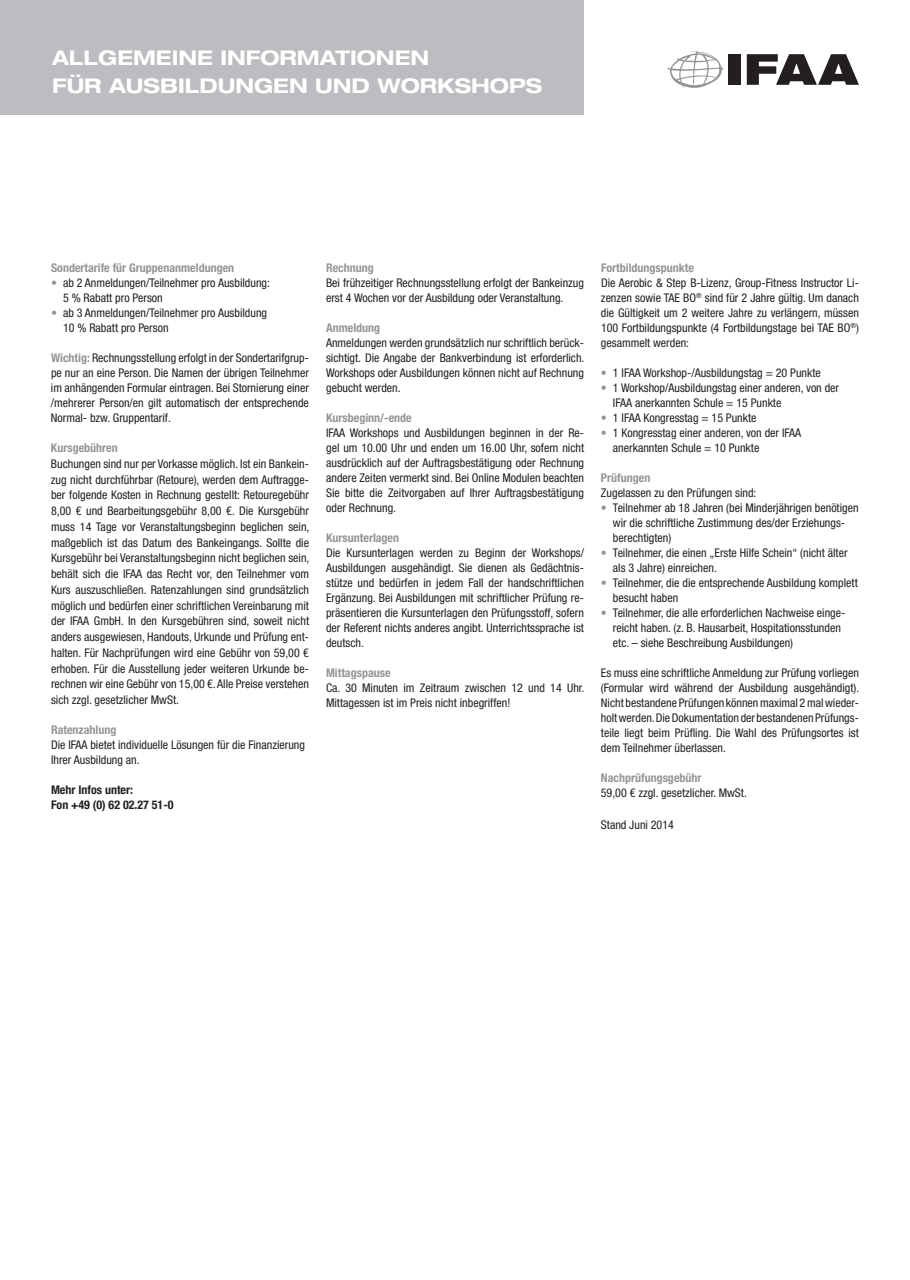
<style>
.page{position:relative;width:910px;height:1280px;background:#fff}
.page>*{position:absolute;margin:0;border:0;box-sizing:border-box;transform-origin:0 0}
.t1{font:700 expanded 20.25px/27.2px "Helvetica Neue LT Pro";color:#fff}
.t2{font:condensed 12px/15px "Helvetica Neue LT Pro";color:#231f20}
.t3{font:700 condensed 12px/15px "Helvetica Neue LT Pro";color:#231f20}
.t4{font:700 condensed 12px "Helvetica Neue LT Pro";color:#939598}
.s1{color:#939598}
.s2{font-weight:700;color:#939598}
</style>
<div class="page">
<div style="left:0;top:0;width:584px;height:115px;background:#bcbdc0"></div>
<svg style="left:667px;top:51px;width:56px;height:37px"></svg>
<div style="left:728px;top:54px;width:12px;height:31px;background:#231f20"></div>
<svg style="left:747px;top:54px;width:112px;height:31px"></svg>
<p class="t1" style="left:52px;top:44px;width:379px">ALLGEMEINE INFORMATIONEN<br>FÜR AUSBILDUNGEN</p>
<p class="t1" style="left:315px;top:71px;width:229px">UND WORKSHOPS</p>
<p class="t4" style="left:51px;top:261px;width:185px">Sondertarife für Gruppenanmeldungen</p>
<p class="t2" style="left:63px;top:275px;width:209px;text-indent:-12px"><span class="s1">•</span> ab 2 Anmeldungen/Teilnehmer pro Ausbildung:<br>5 % Rabatt pro Person</p>
<p class="t2" style="left:63px;top:305px;width:206px;text-indent:-12px"><span class="s1">•</span> ab 3 Anmeldungen/Teilnehmer pro Ausbildung<br>10 % Rabatt pro Person</p>
<p class="t2" style="left:51px;top:350px;width:259px;text-align:justify"><span class="s2">Wichtig:</span> Rechnungsstellung erfolgt in der Sondertarifgrup&shy;pe nur an eine Person. Die Namen der übrigen Teilnehmer im anhängenden Formular eintragen. Bei Stornierung einer /mehrerer Person/en gilt automatisch der entsprechende Normal- bzw. Gruppentarif.</p>
<p class="t2" style="left:51px;top:440px;width:260px;line-height:15.8px"><span class="s2">Kursgebühren<br></span>Buchungen sind nur per Vorkasse möglich. Ist ein Bankein&shy;zug nicht durchführbar (Retoure), werden dem Auftragge&shy;ber folgende Kosten in Rechnung gestellt: Retouregebühr 8,00 € und Bearbeitungsgebühr 8,00 €. Die Kursgebühr muss 14 Tage vor Veranstaltungsbeginn beglichen sein, maßgeblich ist das Datum des Bankeingangs. Sollte die Kursgebühr bei Veranstaltungsbeginn nicht beglichen sein, behält sich die IFAA das Recht vor, den Teilnehmer vom Kurs auszuschließen. Ratenzahlungen sind grundsätzlich möglich und bedürfen einer schriftlichen Vereinbarung mit der IFAA GmbH. In den Kursgebühren sind, soweit nicht anders ausgewiesen, Handouts, Urkunde und Prüfung ent&shy;halten. Für Nachprüfungen wird eine Gebühr von 59,00 € erhoben. Für die Ausstellung jeder weiteren Urkunde be&shy;rechnen wir eine Gebühr von 15,00 €.Alle Preise verstehen sich zzgl. gesetzlicher MwSt.</p>
<p class="t2" style="left:51px;top:722px;width:255px"><span class="s2">Ratenzahlung<br></span>Die IFAA bietet individuelle Lösungen für die Finanzierung<br>Ihrer Ausbildung an.</p>
<p class="t3" style="left:51px;top:782px;width:124px">Mehr Infos unter:<br>Fon +49 (0) 62 02.27 51-0</p>
<p class="t2" style="left:326px;top:260px;width:259px"><span class="s2">Rechnung<br></span>Bei frühzeitiger Rechnungsstellung erfolgt der Bankeinzug erst 4 Wochen vor der Ausbildung oder Veranstaltung.</p>
<p class="t2" style="left:326px;top:320px;width:260px"><span class="s2">Anmeldung<br></span>Anmeldungen werden grundsätzlich nur schriftlich berück&shy;sichtigt. Die Angabe der Bankverbindung ist erforderlich.<br>Workshops oder Ausbildungen können nicht auf Rechnung gebucht werden.</p>
<p class="t2" style="left:326px;top:410px;width:260px"><span class="s2">Kursbeginn/-ende<br></span>IFAA Workshops und Ausbildungen beginnen in der Re&shy;gel um 10.00 Uhr und enden um 16.00 Uhr, sofern nicht ausdrücklich auf der Auftragsbestätigung oder Rechnung andere Zeiten vermerkt sind. Bei Online Modulen beachten Sie bitte die Zeitvorgaben auf Ihrer Auftragsbestätigung oder Rechnung.</p>
<p class="t2" style="left:326px;top:530px;width:260px"><span class="s2">Kursunterlagen<br></span>Die Kursunterlagen werden zu Beginn der Workshops/ Ausbildungen ausgehändigt. Sie dienen als Gedächtnis&shy;stütze und bedürfen in jedem Fall der handschriftlichen Ergänzung. Bei Ausbildungen mit schriftlicher Prüfung re&shy;präsentieren die Kursunterlagen den Prüfungsstoff, sofern der Referent nichts anderes angibt. Unterrichtssprache ist deutsch.</p>
<p class="t2" style="left:326px;top:665px;width:260px"><span class="s2">Mittagspause<br></span>Ca. 30 Minuten im Zeitraum zwischen 12 und 14 Uhr.<br>Mittagessen ist im Preis nicht inbegriffen!</p>
<p class="t2" style="left:601px;top:260px;width:259px"><span class="s2">Fortbildungspunkte<br></span>Die Aerobic &amp; Step B-Lizenz, Group-Fitness Instructor Li&shy;zenzen sowie TAE BO<sup>®</sup> sind für 2 Jahre gültig. Um danach die Gültigkeit um 2 weitere Jahre zu verlängern, müssen 100 Fortbildungspunkte (4 Fortbildungstage bei TAE BO<sup>®</sup>) gesammelt werden:</p>
<p class="t2" style="left:601px;top:365px;width:221px"><span class="s1">•</span> 1 IFAA Workshop-/Ausbildungstag = 20 Punkte</p>
<p class="t2" style="left:613px;top:380px;width:228px;text-indent:-12px"><span class="s1">•</span> 1 Workshop/Ausbildungstag einer anderen, von der<br>IFAA anerkannten Schule = 15 Punkte</p>
<p class="t2" style="left:601px;top:410px;width:157px"><span class="s1">•</span> 1 IFAA Kongresstag = 15 Punkte</p>
<p class="t2" style="left:613px;top:425px;width:190px;text-indent:-12px"><span class="s1">•</span> 1 Kongresstag einer anderen, von der IFAA anerkannten Schule = 10 Punkte</p>
<p class="t2" style="left:601px;top:470px;width:157px"><span class="s2">Prüfungen<br></span>Zugelassen zu den Prüfungen sind:</p>
<p class="t2" style="left:613px;top:500px;width:247px;text-indent:-12px"><span class="s1">•</span> Teilnehmer ab 18 Jahren (bei Minderjährigen benötigen wir die schriftliche Zustimmung des/der Erziehungs&shy;berechtigten)</p>
<p class="t2" style="left:613px;top:545px;width:236px;text-indent:-12px"><span class="s1">•</span> Teilnehmer, die einen „Erste Hilfe Schein“ (nicht älter als 3 Jahre) einreichen.</p>
<p class="t2" style="left:613px;top:575px;width:246px;text-indent:-12px"><span class="s1">•</span> Teilnehmer, die die entsprechende Ausbildung komplett besucht haben</p>
<p class="t2" style="left:613px;top:605px;width:234px;text-indent:-12px"><span class="s1">•</span> Teilnehmer, die alle erforderlichen Nachweise einge&shy;reicht haben. (z. B. Hausarbeit, Hospitationsstunden etc. – siehe Beschreibung Ausbildungen)</p>
<p class="t2" style="left:601px;top:665px;width:260px;text-align:justify">Es muss eine schriftliche Anmeldung zur Prüfung vorliegen (Formular wird während der Ausbildung ausgehändigt).<br>Nicht bestandene Prüfungen könnenmaximal 2malwieder&shy;holtwerden.DieDokumentation der bestandenen Prüfungs&shy;teile liegt beim Prüfling. Die Wahl des Prüfungsortes ist dem Teilnehmer überlassen.</p>
<p class="t2" style="left:601px;top:770px;width:148px"><span class="s2">Nachprüfungsgebühr<br></span>59,00 € zzgl. gesetzlicher. MwSt.</p>
<p class="t2" style="left:601px;top:817px;width:75px">Stand Juni 2014</p>
</div>
